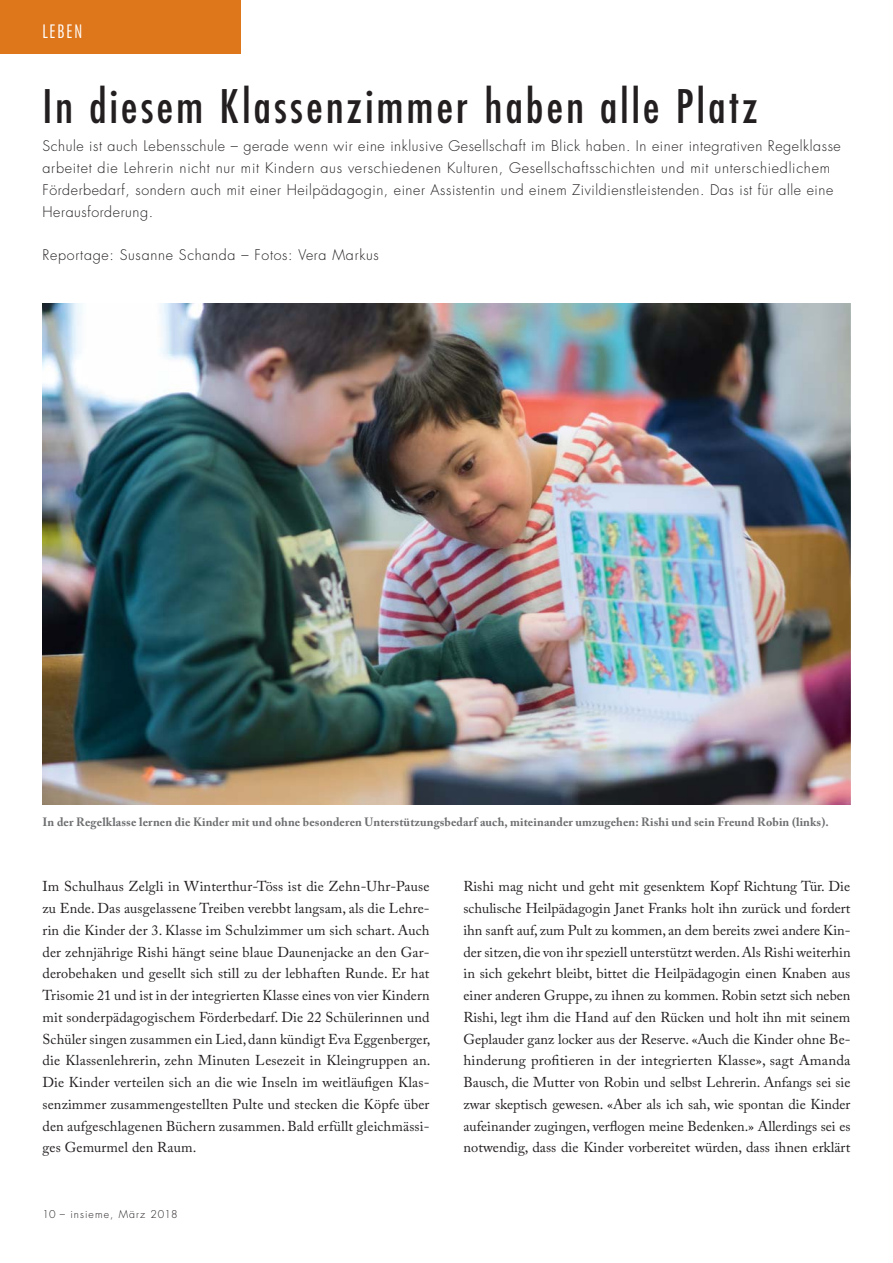
<style>
.page{position:relative;width:893px;height:1263px;background:#fff}
.page>*{position:absolute;margin:0;border:0;box-sizing:border-box;transform-origin:0 0}
.t1{font:condensed 45px "Futura Std";letter-spacing:.075em;color:#231f20}
.t2{font:300 condensed 18px "Futura Std";letter-spacing:.1em;color:#fff}
.t3{font:14.25px/21.8px "Adobe Caslon Pro";letter-spacing:.01em;color:#231f20;text-align:justify}
.t4{font:300 14.25px/21.8px "Futura Std";letter-spacing:.04em;color:#231f20}
.t5{font:700 12px "Adobe Caslon Pro";letter-spacing:.01em;color:#6d6e70}
.t6{font:300 10.5px "Futura Std";letter-spacing:.1em;color:#231f20}
</style>
<div class="page">
<div style="left:0;top:0;width:240px;height:53px;background:#de761c"></div>
<img style="left:43px;top:304px;width:807px;height:500px">
<p class="t2" style="left:43px;top:21px;width:41px">LEBEN</p>
<h1 class="t1" style="left:43px;top:86px;width:717px">In diesem Klassenzimmer haben alle Platz</h1>
<p class="t4" style="left:43px;top:136px;width:800px">Schule ist auch Lebensschule – gerade wenn wir eine inklusive Gesellschaft im Blick haben. In einer integrativen Regelklasse arbeitet die Lehrerin nicht nur mit Kindern aus verschiedenen Kulturen, Gesellschaftsschichten und mit unterschiedlichem Förderbedarf, sondern auch mit einer Heilpädagogin, einer Assistentin und einem Zivildienstleistenden. Das ist für alle eine Herausforderung.</p>
<p class="t4" style="left:43px;top:245px;width:338px">Reportage: Susanne Schanda – Fotos: Vera Markus</p>
<p class="t5" style="left:43px;top:817px;width:788px">In der Regelklasse lernen die Kinder mit und ohne besonderen Unterstützungsbedarf auch, miteinander umzugehen: Rishi und sein Freund Robin (links).</p>
<p class="t3" style="left:43px;top:877px;width:389px">Im Schulhaus Zelgli in Winterthur-Töss ist die Zehn-Uhr-Pause zu Ende. Das ausgelassene Treiben verebbt langsam, als die Lehre&shy;rin die Kinder der 3. Klasse im Schulzimmer um sich schart. Auch der zehnjährige Rishi hängt seine blaue Daunenjacke an den Gar&shy;derobehaken und gesellt sich still zu der lebhaften Runde. Er hat Trisomie 21 und ist in der integrierten Klasse eines von vier Kindern mit sonderpädagogischem Förderbedarf. Die 22 Schülerinnen und Schüler singen zusammen ein Lied, dann kündigt Eva Eggenberger, die Klassenlehrerin, zehn Minuten Lesezeit in Kleingruppen an.<br>Die Kinder verteilen sich an die wie Inseln im weitläufigen Klas&shy;senzimmer zusammengestellten Pulte und stecken die Köpfe über den aufgeschlagenen Büchern zusammen. Bald erfüllt gleichmässi&shy;ges Gemurmel den Raum.</p>
<p class="t6" style="left:43px;top:1209px;width:137px">10 – insieme, März 2018</p>
<p class="t3" style="left:463px;top:877px;width:389px">Rishi mag nicht und geht mit gesenktem Kopf Richtung Tür. Die schulische Heilpädagogin Janet Franks holt ihn zurück und fordert ihn sanft auf, zum Pult zu kommen, an dem bereits zwei andere Kin&shy;der sitzen, die von ihr speziell unterstützt werden. Als Rishi weiterhin in sich gekehrt bleibt, bittet die Heilpädagogin einen Knaben aus einer anderen Gruppe, zu ihnen zu kommen. Robin setzt sich neben Rishi, legt ihm die Hand auf den Rücken und holt ihn mit seinem Geplauder ganz locker aus der Reserve. «Auch die Kinder ohne Be&shy;hinderung profitieren in der integrierten Klasse», sagt Amanda Bausch, die Mutter von Robin und selbst Lehrerin. Anfangs sei sie zwar skeptisch gewesen. «Aber als ich sah, wie spontan die Kinder aufeinander zugingen, verflogen meine Bedenken.» Allerdings sei es notwendig, dass die Kinder vorbereitet würden, dass ihnen erklärt</p>
</div>
